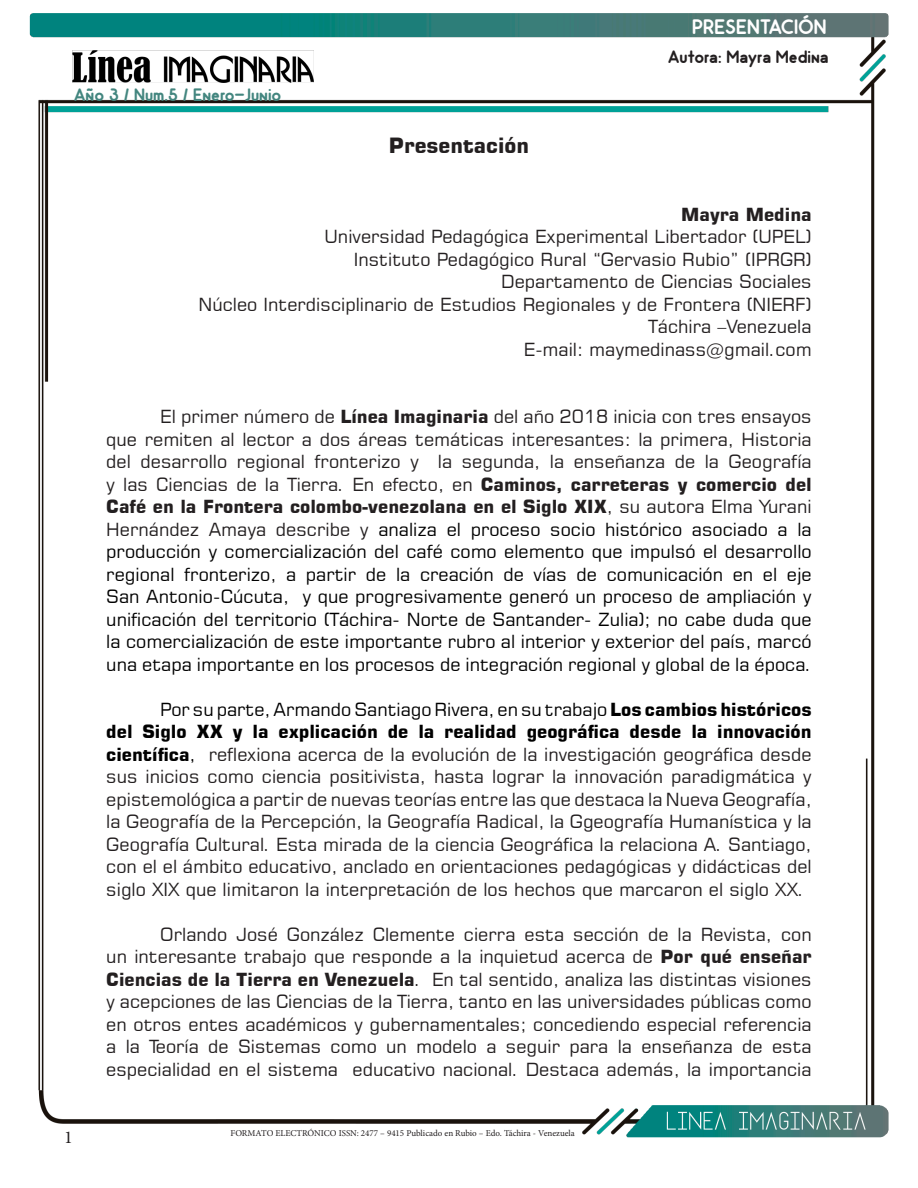
<style>
.page{position:relative;width:918px;height:1188px;background:#fff}
.page>*{position:absolute;margin:0;border:0;box-sizing:border-box;transform-origin:0 0}
.t1{font:700 21px "Odin";color:#fff}
.t2{font:700 21px "Square 721 BT";color:#231f20}
.t3{font:18px/22.5px "Square 721 BT";color:#231f20;text-align:justify}
.t4{font:18px/22.5px "Square 721 BT";color:#000;text-align:justify}
.t5{font:700 18px "Odin";color:#43867f}
.t6{font:700 18px "Odin";color:#231f20}
.t7{font:700 18px "Square 721 BT";color:#231f20}
.t8{font:18px "Minion Pro";color:#231f20}
.t9{font:9px "Minion Pro";color:#231f20}
.s1{color:#231f20}
.s2{font-weight:700;color:#231f20}
.s3{color:#000}
.s4{font-weight:700;color:#000}
.s5{font-weight:700}
</style>
<div class="page">
<img style="left:29px;top:13px;width:860px;height:1125px">
<p class="t5" style="left:74px;top:84px;width:209px">Año 3 / Num.5 / Enero-Junio</p>
<p class="t2" style="left:389px;top:133px;width:142px">Presentación</p>
<p class="t1" style="left:692px;top:14px;width:136px">PRESENTACIÓN</p>
<p class="t6" style="left:668px;top:46px;width:162px">Autora: Mayra Medina</p>
<p class="t7" style="left:681px;top:203px;width:132px">Mayra Medina</p>
<p class="t3" style="left:325px;top:225px;width:489px">Universidad Pedagógica Experimental Libertador (UPEL)</p>
<p class="t3" style="left:354px;top:248px;width:459px">Instituto Pedagógico Rural “Gervasio Rubio” (IPRGR)</p>
<p class="t3" style="left:501px;top:270px;width:312px">Departamento de Ciencias Sociales</p>
<p class="t3" style="left:198px;top:293px;width:615px">Núcleo Interdisciplinario de Estudios Regionales y de Frontera (NIERF)</p>
<p class="t3" style="left:648px;top:315px;width:165px">Táchira –Venezuela</p>
<p class="t3" style="left:524px;top:338px;width:289px">E-mail: maymedinass@gmail.com</p>
<p class="t4" style="left:106px;top:405px;width:707px;text-indent:54px"><span class="s1">El primer número de</span> <span class="s2">Línea Imaginaria</span> <span class="s1">del año 2018 inicia con tres ensayos que remiten al lector a dos áreas temáticas interesantes: la primera, Historia del desarrollo regional fronterizo y la segunda, la enseñanza de la Geografía y las Ciencias de la Tierra. En efecto, en</span> <span class="s2">Caminos, carreteras y comercio del Café en la Frontera colombo-venezolana en el Siglo XIX</span><span class="s1">, su autora Elma Yurani Hernández Amaya describe y</span> analiza el proceso socio histórico asociado a la producción y comercialización del café como elemento que impulsó el desarrollo regional fronterizo, a partir de la creación de vías de comunicación en el eje San Antonio-Cúcuta, y que progresivamente generó un proceso de ampliación y unificación del territorio (Táchira- Norte de Santander- Zulia); no cabe duda que la comercialización de este importante rubro al interior y exterior del país, marcó una etapa importante en los procesos de integración regional y global de la época.</p>
<p class="t3" style="left:106px;top:698px;width:707px;text-indent:54px"><span class="s3">Por su parte, Armando Santiago Rivera, en su trabajo</span> <span class="s4">Los cambios históricos del Siglo XX y la explicación de la realidad geográfica desde la innovación científica</span><span class="s3">,</span> reflexiona acerca de la evolución de la investigación geográfica desde sus inicios como ciencia positivista, hasta lograr la innovación paradigmática y epistemológica a partir de nuevas teorías entre las que destaca la Nueva Geografía, la Geografía de la Percepción, la Geografía Radical, la Ggeografía Humanística y la Geografía Cultural. Esta mirada de la ciencia Geográfica la relaciona A. Santiago, con el el ámbito educativo, anclado en orientaciones pedagógicas y didácticas del siglo XIX que limitaron la interpretación de los hechos que marcaron el siglo XX.</p>
<p class="t3" style="left:106px;top:923px;width:707px;text-indent:54px">Orlando José González Clemente cierra esta sección de la Revista, con un interesante trabajo que responde a la inquietud acerca de <span class="s5">Por qué enseñar Ciencias de la Tierra en Venezuela</span>. En tal sentido, analiza las distintas visiones y acepciones de las Ciencias de la Tierra, tanto en las universidades públicas como en otros entes académicos y gubernamentales; concediendo especial referencia a la Teoría de Sistemas como un modelo a seguir para la enseñanza de esta especialidad en el sistema educativo nacional. Destaca además, la importancia</p>
<p class="t8" style="left:64px;top:1125px;width:10px">1</p>
<p class="t9" style="left:231px;top:1127px;width:346px">FORMATO ELECTRÓNICO ISSN: 2477 – 9415 Publicado en Rubio – Edo. Táchira - Venezuela</p>
</div>
